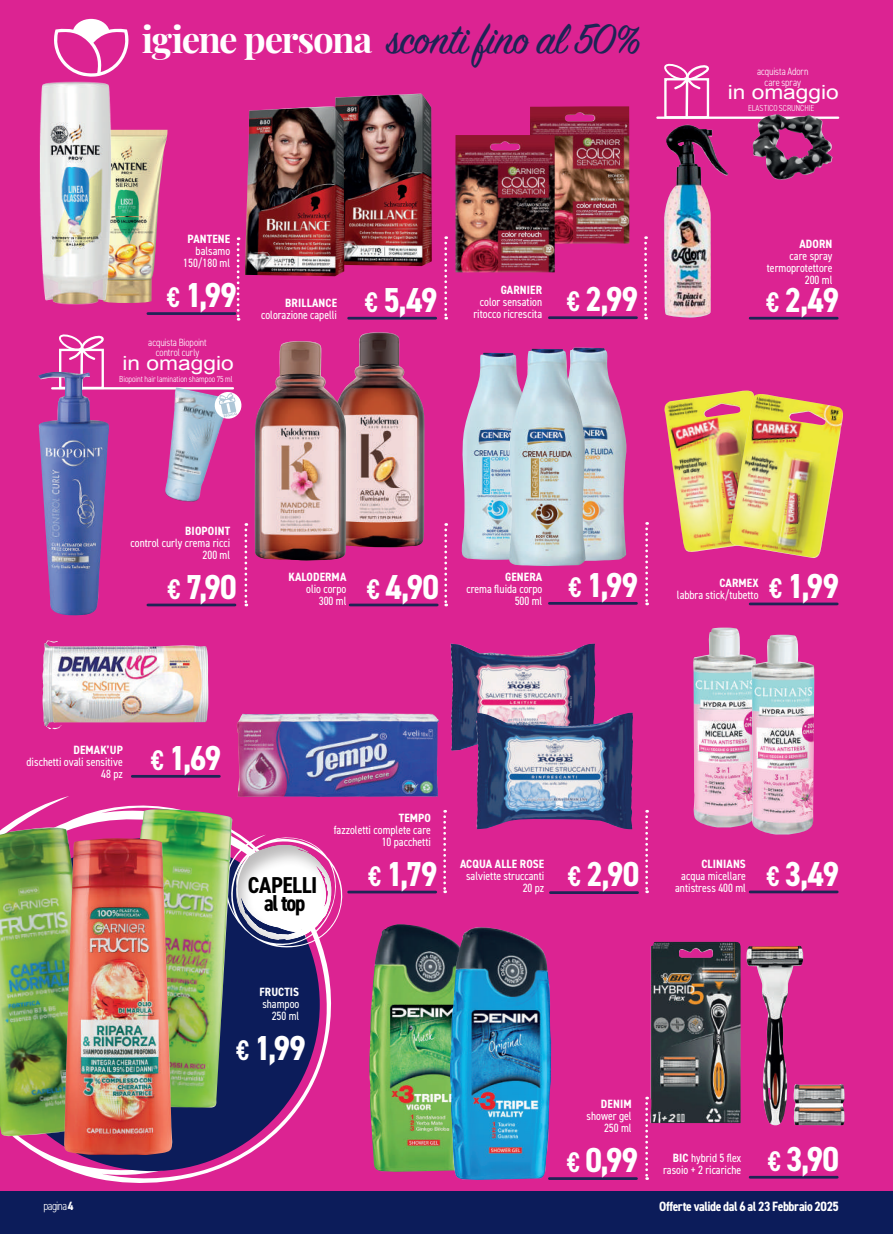
<style>
.page{position:relative;width:893px;height:1234px;background:#fff}
.page>*{position:absolute;margin:0;border:0;box-sizing:border-box;transform-origin:0 0}
.t1{font:47.1px "Sign Painter House Script";letter-spacing:-.01em;color:#1e2455}
.t2{font:700 condensed 34.65px "DIN2014";letter-spacing:-.025em;color:#fff}
.t3{font:700 condensed 22.95px/18.5px "DIN2014";letter-spacing:-.02em;color:#000;text-align:center}
.t4{font:19.5px "Arial";color:#fff;scale:1.16 1}
.t5{font:700 condensed 13.5px "DIN2014";letter-spacing:-.03em;color:#fff}
.t6{font:condensed 12px/12px "DIN2014";color:#fff;text-align:right}
.t7{font:700 condensed 12px "DIN2014";letter-spacing:.01em;color:#fff}
.t8{font:300 condensed 12px "DIN2014";letter-spacing:-.055em;color:#fff}
.t9{font:300 condensed 10.5px/10.5px "DIN2014";letter-spacing:-.005em;color:#fff;text-align:center}
.t10{font:300 condensed 8.7px "DIN2014";letter-spacing:-.005em;color:#fff}
.s1{font-family:"Playfair Display";font-weight:700;font-size:36.6px;color:#fff}
.s2{font-weight:600;font-size:28.5px}
.s3{font-weight:700}
</style>
<div class="page">
<div style="left:0;top:0;width:893px;height:1233px;background:#dc2392"></div>
<svg style="left:54px;top:19px;width:75px;height:58px"></svg>
<div style="left:0;top:1191px;width:893px;height:42px;background:#0c1c5a"></div>
<svg style="left:444px;top:523px;width:3px;height:83px"></svg>
<svg style="left:443px;top:809px;width:3px;height:83px"></svg>
<svg style="left:645px;top:1096px;width:3px;height:83px"></svg>
<svg style="left:237px;top:237px;width:2px;height:83px"></svg>
<svg style="left:244px;top:523px;width:3px;height:83px"></svg>
<svg style="left:645px;top:522px;width:3px;height:83px"></svg>
<svg style="left:645px;top:810px;width:3px;height:82px"></svg>
<svg style="left:5px;top:796px;width:329px;height:387px"></svg>
<svg style="left:5px;top:948px;width:315px;height:222px;fill:#0c1c5a"></svg>
<svg style="left:232px;top:832px;width:111px;height:116px"></svg>
<svg style="left:444px;top:236px;width:3px;height:83px"></svg>
<svg style="left:644px;top:236px;width:3px;height:83px"></svg>
<img style="left:347px;top:332px;width:78px;height:215px">
<hr style="left:52px;top:387px;width:181px;height:2px;background:#fff">
<hr style="left:80px;top:350px;width:3px;height:39px;background:#fff">
<div style="left:59px;top:348px;width:45px;height:41px;border:2px solid #fff"></div>
<svg style="left:59px;top:334px;width:45px;height:27px"></svg>
<img style="left:335px;top:94px;width:97px;height:172px">
<img style="left:245px;top:106px;width:99px;height:170px">
<img style="left:38px;top:372px;width:71px;height:243px">
<img style="left:369px;top:924px;width:81px;height:248px">
<img style="left:450px;top:927px;width:101px;height:253px">
<img style="left:450px;top:643px;width:146px;height:107px">
<img style="left:254px;top:341px;width:93px;height:220px">
<img style="left:476px;top:712px;width:157px;height:117px">
<img style="left:664px;top:125px;width:64px;height:193px">
<img style="left:664px;top:390px;width:90px;height:162px">
<img style="left:729px;top:394px;width:114px;height:164px">
<img style="left:42px;top:640px;width:166px;height:89px">
<img style="left:237px;top:713px;width:202px;height:83px">
<img style="left:693px;top:627px;width:57px;height:200px">
<img style="left:750px;top:634px;width:65px;height:200px">
<img style="left:650px;top:941px;width:91px;height:181px">
<img style="left:746px;top:945px;width:99px;height:181px">
<img style="left:129px;top:130px;width:38px;height:173px">
<img style="left:573px;top:347px;width:53px;height:214px">
<img style="left:0;top:827px;width:108px;height:310px">
<img style="left:108px;top:809px;width:124px;height:298px">
<img style="left:63px;top:838px;width:111px;height:316px">
<img style="left:530px;top:106px;width:99px;height:137px">
<img style="left:455px;top:135px;width:100px;height:137px">
<img style="left:461px;top:353px;width:46px;height:207px">
<img style="left:507px;top:349px;width:79px;height:217px">
<img style="left:39px;top:81px;width:90px;height:224px">
<hr style="left:349px;top:317px;width:87px;height:2px;background:#1e2455">
<hr style="left:148px;top:603px;width:87px;height:3px;background:#1e2455">
<hr style="left:549px;top:1176px;width:87px;height:3px;background:#1e2455">
<hr style="left:550px;top:891px;width:88px;height:2px;background:#1e2455">
<hr style="left:350px;top:603px;width:87px;height:3px;background:#1e2455">
<hr style="left:750px;top:317px;width:87px;height:2px;background:#1e2455">
<hr style="left:750px;top:602px;width:87px;height:3px;background:#1e2455">
<hr style="left:132px;top:774px;width:87px;height:3px;background:#1e2455">
<hr style="left:349px;top:890px;width:87px;height:3px;background:#1e2455">
<hr style="left:750px;top:890px;width:87px;height:3px;background:#1e2455">
<hr style="left:750px;top:1175px;width:87px;height:3px;background:#1e2455">
<hr style="left:148px;top:312px;width:87px;height:3px;background:#1e2455">
<hr style="left:549px;top:316px;width:87px;height:3px;background:#1e2455">
<hr style="left:549px;top:602px;width:87px;height:2px;background:#1e2455">
<hr style="left:685px;top:79px;width:3px;height:40px;background:#fff">
<hr style="left:657px;top:116px;width:181px;height:3px;background:#fff">
<div style="left:664px;top:78px;width:45px;height:40px;border:2px solid #fff"></div>
<svg style="left:664px;top:63px;width:45px;height:27px"></svg>
<img style="left:164px;top:387px;width:66px;height:115px">
<svg style="left:213px;top:390px;width:29px;height:30px"></svg>
<img style="left:752px;top:114px;width:81px;height:66px">
<h1 class="t1" style="left:142px;top:10px;width:500px"><span class="s1">igiene persona</span> sconti fino al 50%</h1>
<p class="t7" style="left:188px;top:231px;width:44px">PANTENE</p>
<p class="t6" style="left:183px;top:245px;width:48px">balsamo<br>150/180 ml</p>
<h2 class="t2" style="left:167px;top:272px;width:71px"><span class="s2">€</span> 1,99</h2>
<p class="t9" style="left:148px;top:337px;width:60px">acquista Biopoint control curly</p>
<p class="t10" style="left:119px;top:373px;width:115px">Biopoint hair lamination shampoo 75 ml</p>
<h3 class="t4" style="left:122px;top:350px;width:97px">in omaggio</h3>
<p class="t7" style="left:285px;top:294px;width:53px">BRILLANCE</p>
<h2 class="t2" style="left:365px;top:277px;width:74px"><span class="s2">€</span> 5,49</h2>
<p class="t6" style="left:261px;top:308px;width:77px">colorazione capelli</p>
<p class="t7" style="left:501px;top:282px;width:43px">GARNIER</p>
<p class="t6" style="left:473px;top:296px;width:70px;text-align:center">color sensation ritocco ricrescita</p>
<h2 class="t2" style="left:567px;top:276px;width:73px"><span class="s2">€</span> 2,99</h2>
<p class="t9" style="left:757px;top:66px;width:53px">acquista Adorn care spray</p>
<p class="t10" style="left:748px;top:103px;width:68px">ELASTICO SCRUNCHIE</p>
<h3 class="t4" style="left:728px;top:79px;width:97px">in omaggio</h3>
<p class="t7" style="left:799px;top:236px;width:34px">ADORN</p>
<p class="t6" style="left:767px;top:249px;width:67px">care spray termoprotettore<br>200 ml</p>
<h2 class="t2" style="left:766px;top:277px;width:74px"><span class="s2">€</span> 2,49</h2>
<p class="t7" style="left:185px;top:522px;width:46px">BIOPOINT</p>
<p class="t6" style="left:131px;top:536px;width:101px">control curly crema ricci<br>200 ml</p>
<h2 class="t2" style="left:167px;top:563px;width:71px"><span class="s2">€</span> 7,90</h2>
<p class="t7" style="left:288px;top:569px;width:59px">KALODERMA</p>
<p class="t6" style="left:306px;top:582px;width:42px">olio corpo<br>300 ml</p>
<h2 class="t2" style="left:367px;top:563px;width:74px"><span class="s2">€</span> 4,90</h2>
<p class="t7" style="left:505px;top:569px;width:39px">GENERA</p>
<p class="t6" style="left:466px;top:582px;width:77px">crema fluida corpo<br>500 ml</p>
<h2 class="t2" style="left:568px;top:562px;width:71px"><span class="s2">€</span> 1,99</h2>
<p class="t7" style="left:719px;top:574px;width:41px">CARMEX</p>
<p class="t6" style="left:677px;top:588px;width:83px">labbra stick/tubetto</p>
<h2 class="t2" style="left:769px;top:562px;width:71px"><span class="s2">€</span> 1,99</h2>
<p class="t7" style="left:74px;top:741px;width:51px">DEMAK’UP</p>
<p class="t6" style="left:27px;top:755px;width:98px">dischetti ovali sensitive<br>48 pz</p>
<h2 class="t2" style="left:151px;top:734px;width:72px"><span class="s2">€</span> 1,69</h2>
<h3 class="t3" style="left:248px;top:874px;width:71px">CAPELLI al top</h3>
<p class="t7" style="left:399px;top:809px;width:34px">TEMPO</p>
<p class="t6" style="left:334px;top:823px;width:99px">fazzoletti complete care<br>10 pacchetti</p>
<h2 class="t2" style="left:368px;top:850px;width:71px"><span class="s2">€</span> 1,79</h2>
<p class="t7" style="left:460px;top:855px;width:86px">ACQUA ALLE ROSE</p>
<p class="t6" style="left:466px;top:869px;width:80px">salviette struccanti<br>20 pz</p>
<h2 class="t2" style="left:568px;top:851px;width:73px"><span class="s2">€</span> 2,90</h2>
<p class="t7" style="left:701px;top:855px;width:46px">CLINIANS</p>
<p class="t6" style="left:675px;top:869px;width:72px;text-align:center">acqua micellare antistress 400 ml</p>
<h2 class="t2" style="left:766px;top:850px;width:74px"><span class="s2">€</span> 3,49</h2>
<p class="t7" style="left:259px;top:983px;width:41px">FRUCTIS</p>
<p class="t6" style="left:262px;top:996px;width:38px">shampoo<br>250 ml</p>
<h2 class="t2" style="left:236px;top:1024px;width:71px"><span class="s2">€</span> 1,99</h2>
<p class="t7" style="left:601px;top:1095px;width:32px">DENIM</p>
<p class="t6" style="left:587px;top:1109px;width:47px">shower gel<br>250 ml</p>
<h2 class="t2" style="left:567px;top:1136px;width:73px"><span class="s2">€</span> 0,99</h2>
<p class="t6" style="left:663px;top:1151px;width:80px"><span class="s3">BIC</span> hybrid 5 flex rasoio + 2 ricariche</p>
<h2 class="t2" style="left:768px;top:1135px;width:73px"><span class="s2">€</span> 3,90</h2>
<p class="t8" style="left:43px;top:1198px;width:32px">pagina <span class="s3">4</span></p>
<p class="t5" style="left:626px;top:1196px;width:183px">Offerte valide dal 30 M ggio al 16 Giugn</p>
<p class="t5" style="left:832px;top:1196px;width:8px">4</p>
<p class="t5" style="left:659px;top:1196px;width:181px">Offerte valide dal 6 al 23 Febbraio 2025</p>
</div>
